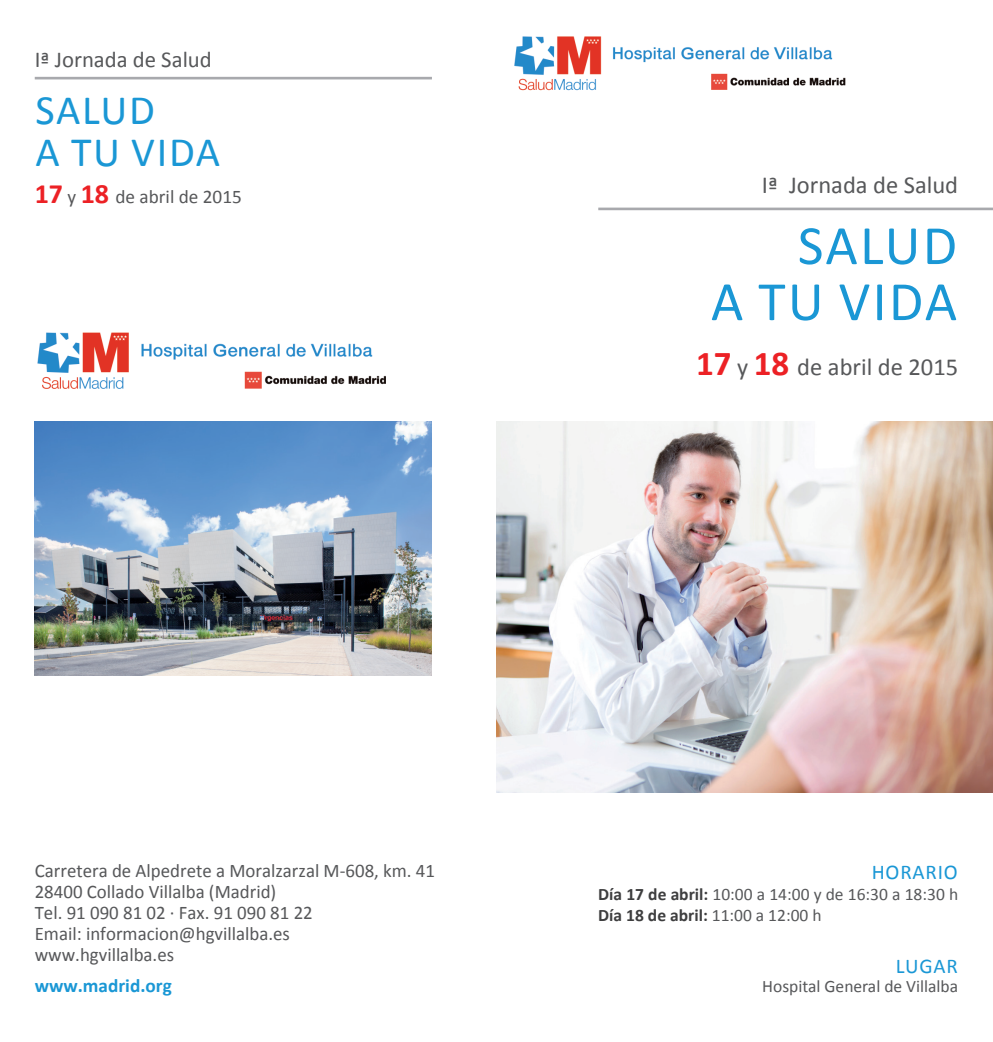
<style>
.page{position:relative;width:993px;height:1042px;background:#fff}
.page>*{position:absolute;margin:0;border:0;box-sizing:border-box;transform-origin:0 0}
.t1{font:56px/56px "Calibri";letter-spacing:.04em;color:#1a97d5;text-align:right}
.t2{font:42px/42px "Calibri";letter-spacing:.04em;color:#1a97d5}
.t3{font:24.5px "Calibri";color:#57585a}
.t4{font:22.75px "Calibri";color:#57585a}
.t5{font:21px "Calibri";letter-spacing:.04em;color:#1a97d5}
.t6{font:19.25px "Calibri";color:#57585a}
.t7{font:700 19.25px "Calibri";color:#1a97d5}
.t8{font:17.5px "Calibri";color:#57585a}
.t9{font:700 17.5px "Calibri";color:#3e3e3f}
.s1{font-weight:700;font-size:28px;color:#ec2125}
.s2{font-weight:700;font-size:35px;color:#ec2125}
.s3{font-weight:700;color:#3e3e3f}
.s4{font-weight:400;color:#57585a}
</style>
<div class="page">
<img style="left:514px;top:36px;width:332px;height:55px">
<hr style="left:598px;top:208px;width:394px;height:2px;background:#a8a9ad">
<img style="left:496px;top:422px;width:496px;height:370px">
<img style="left:37px;top:332px;width:348px;height:57px">
<hr style="left:35px;top:77px;width:397px;height:2px;background:#a8a9ad">
<img style="left:35px;top:422px;width:397px;height:253px">
<p class="t4" style="left:35px;top:45px;width:178px">Iª Jornada de Salud</p>
<p class="t2" style="left:36px;top:89px;width:186px">SALUD<br>A TU VIDA</p>
<p class="t6" style="left:35px;top:184px;width:209px"><span class="s1">17</span> y <span class="s1">18</span> de abril de 2015</p>
<p class="t3" style="left:761px;top:170px;width:198px">Iª Jornada de Salud</p>
<p class="t1" style="left:710px;top:218px;width:248px">SALUD<br>A TU VIDA</p>
<p class="t3" style="left:696px;top:352px;width:263px"><span class="s2">17</span> y <span class="s2">18</span> de abril de 2015</p>
<p class="t6" style="left:35px;top:858px;width:402px">Carretera de Alpedrete a Moralzarzal M-608, km. 41</p>
<p class="t6" style="left:35px;top:879px;width:243px">28400 Collado Villalba (Madrid)</p>
<p class="t6" style="left:35px;top:900px;width:279px">Tel. 91 090 81 02 · Fax. 91 090 81 22</p>
<p class="t6" style="left:35px;top:921px;width:256px">Email: informacion@hgvillalba.es</p>
<p class="t6" style="left:35px;top:942px;width:141px">www.hgvillalba.es</p>
<p class="t7" style="left:35px;top:973px;width:139px">www.madrid.org</p>
<p class="t5" style="left:871px;top:859px;width:88px">HORARIO</p>
<p class="t8" style="left:598px;top:883px;width:361px"><span class="s3">Día 17 de abril:</span> 10:00 a 14:00 y de 16:30 a 18:30 h</p>
<p class="t9" style="left:598px;top:904px;width:225px">Día 18 de abril: <span class="s4">11:00 a 12:00 h</span></p>
<p class="t5" style="left:895px;top:952px;width:63px">LUGAR</p>
<p class="t8" style="left:762px;top:975px;width:197px">Hospital General de Villalba</p>
</div>
